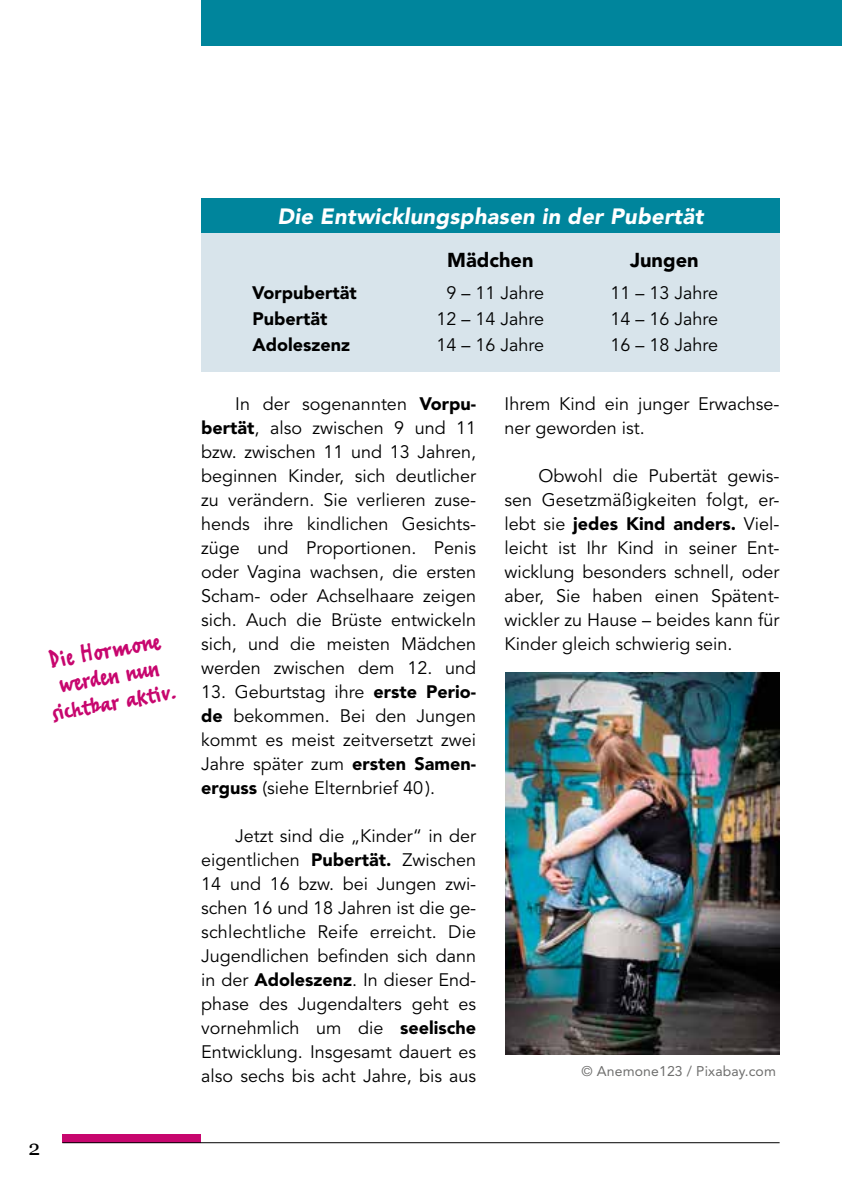
<style>
.page{position:relative;width:842px;height:1191px;background:#fff}
.page>*{position:absolute;margin:0;border:0;box-sizing:border-box;transform-origin:0 0}
.t1{font:28px/26px "Erikrighthand OT";color:#c7066e;text-align:center}
.t2{font:italic 900 22px "Avenir LT Std";letter-spacing:.01em;color:#fff}
.t3{font:21px "Georgia";color:#000}
.t4{font:900 20px "Avenir LT Std";color:#000}
.t5{font:18px/24px "Avenir LT Std";color:#000;text-align:justify}
.t6{font:900 18px "Avenir LT Std";color:#000}
.t7{font:14px "Avenir LT Std";letter-spacing:.01em;color:#6f6f6e}
.s1{font-weight:900}
</style>
<div class="page">
<div style="left:62px;top:1134px;width:139px;height:8px;background:#c7066e"></div>
<div style="left:201px;top:0;width:641px;height:45px;background:#00859c"></div>
<hr style="left:62px;top:1142px;width:718px;height:1px;background:#000">
<div style="left:201px;top:198px;width:579px;height:174px;background:#d8e4eb"></div>
<div style="left:201px;top:198px;width:579px;height:34px;background:#00859c"></div>
<img style="left:506px;top:672px;width:273px;height:382px">
<p class="t1" style="left:41px;top:649px;width:127px;rotate:-10deg">Die Hormone werden nun sichtbar aktiv.</p>
<p class="t3" style="left:28px;top:1132px;width:13px">2</p>
<p class="t2" style="left:278px;top:203px;width:427px">Die Entwicklungsphasen in der Pubertät</p>
<p class="t4" style="left:447px;top:248px;width:88px">Mädchen</p>
<p class="t4" style="left:630px;top:248px;width:70px">Jungen</p>
<p class="t6" style="left:252px;top:281px;width:106px">Vorpubertät</p>
<p class="t5" style="left:446px;top:281px;width:99px">9 – 11 Jahre</p>
<p class="t5" style="left:610px;top:281px;width:109px">11 – 13 Jahre</p>
<p class="t6" style="left:252px;top:307px;width:76px">Pubertät</p>
<p class="t5" style="left:436px;top:307px;width:109px">12 – 14 Jahre</p>
<p class="t5" style="left:610px;top:307px;width:109px">14 – 16 Jahre</p>
<p class="t6" style="left:252px;top:333px;width:99px">Adoleszenz</p>
<p class="t5" style="left:436px;top:333px;width:109px">14 – 16 Jahre</p>
<p class="t5" style="left:610px;top:333px;width:109px">16 – 18 Jahre</p>
<p class="t5" style="left:201px;top:392px;width:276px;text-indent:34px">In der sogenannten <span class="s1">Vorpu&shy;bertät</span>, also zwischen 9 und 11 bzw. zwischen 11 und 13 Jahren, beginnen Kinder, sich deutlicher zu verändern. Sie verlieren zuse&shy;hends ihre kindlichen Gesichts&shy;züge und Proportionen. Penis oder Vagina wachsen, die ersten Scham- oder Achselhaare zeigen sich. Auch die Brüste entwickeln sich, und die meisten Mädchen werden zwischen dem 12. und</p>
<p class="t5" style="left:201px;top:680px;width:276px">13. Geburtstag ihre <span class="s1">erste Perio&shy;de</span> bekommen. Bei den Jungen kommt es meist zeitversetzt zwei Jahre später zum <span class="s1">ersten Samen&shy;erguss</span> (siehe Elternbrief 40).</p>
<p class="t5" style="left:201px;top:824px;width:277px;text-indent:34px">Jetzt sind die „Kinder“ in der eigentlichen <span class="s1">Pubertät.</span> Zwischen 14 und 16 bzw. bei Jungen zwi&shy;schen 16 und 18 Jahren ist die ge&shy;schlechtliche Reife erreicht. Die Jugendlichen befinden sich dann in der <span class="s1">Adoleszenz</span>. In dieser End&shy;phase des Jugendalters geht es vornehmlich um die <span class="s1">seelische </span>Entwicklung. Insgesamt dauert es also sechs bis acht Jahre, bis aus</p>
<p class="t5" style="left:505px;top:392px;width:276px">Ihrem Kind ein junger Erwachse&shy;ner geworden ist.</p>
<p class="t5" style="left:505px;top:464px;width:276px;text-indent:34px">Obwohl die Pubertät gewis&shy;sen Gesetzmäßigkeiten folgt, er&shy;lebt sie <span class="s1">jedes Kind anders.</span> Viel&shy;leicht ist Ihr Kind in seiner Ent&shy;wicklung besonders schnell, oder aber, Sie haben einen Spätent&shy;wickler zu Hause – beides kann für Kinder gleich schwierig sein.</p>
<p class="t7" style="left:581px;top:1062px;width:196px">© Anemone123 / Pixabay.com</p>
</div>
